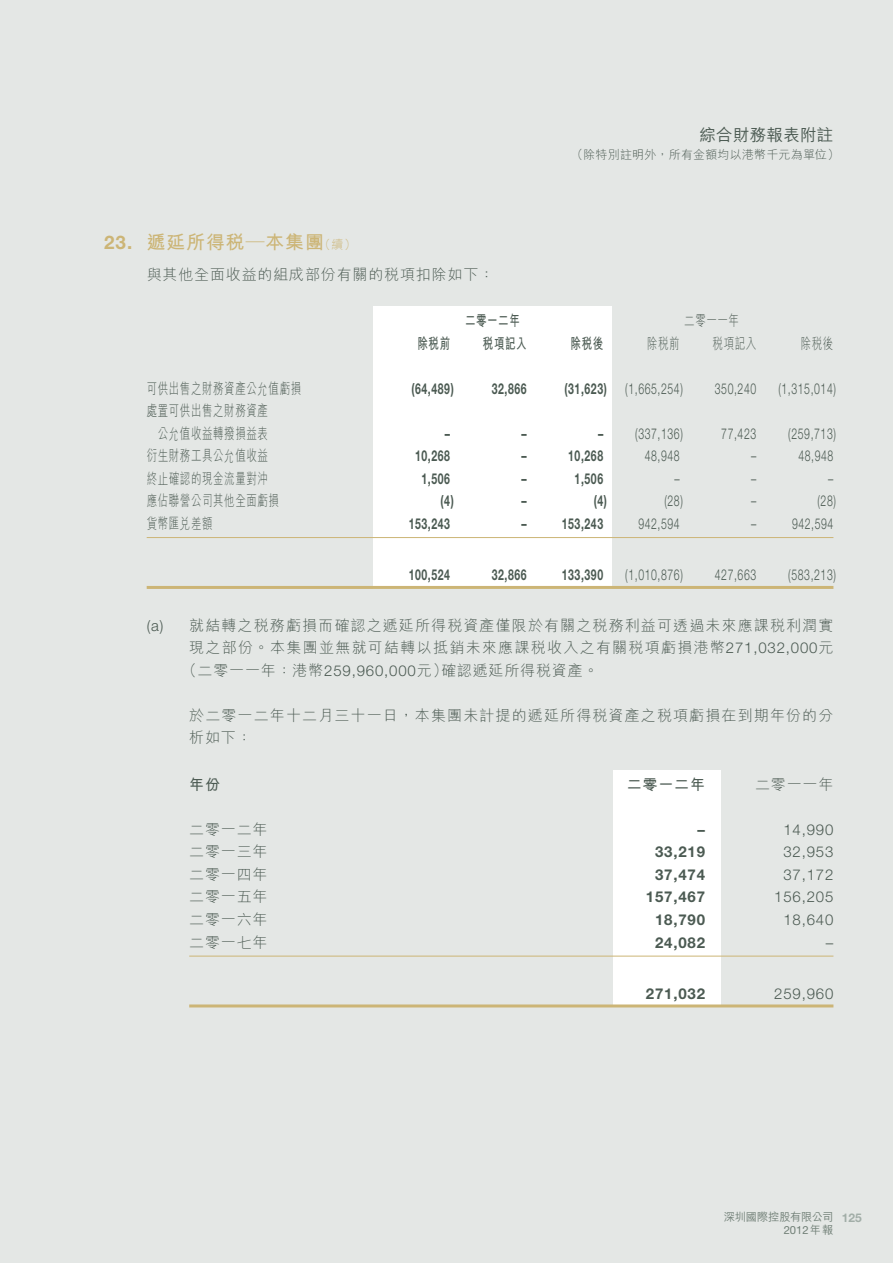
<style>
.page{position:relative;width:893px;height:1263px;background:#e4e7e5}
.page>*{position:absolute;margin:0;border:0;box-sizing:border-box;transform-origin:0 0}
.t1{font:700 18.75px "M Hei HK";letter-spacing:.055em;color:#ccb576}
.t2{font:500 16.5px "M Hei HK";letter-spacing:.015em;color:#4b5a52}
.t3{font:300 15px "Helvetica Neue LT Std";letter-spacing:.055em;color:#4b5a52;scale:.7 1}
.t4{font:300 15px/22.5px "M Hei HK";letter-spacing:.055em;color:#4b5a52;text-align:right;scale:.7 1}
.t5{font:300 15px "M Hei HK";letter-spacing:.055em;color:#4b5a52}
.t6{font:300 15px/22.5px "M Hei HK";letter-spacing:.075em;color:#4b5a52}
.t7{font:700 15px "Helvetica Neue LT Std";letter-spacing:.055em;color:#4b5a52;scale:.7 1}
.t8{font:300 15px "M Hei HK";letter-spacing:.085em;color:#4b5a52}
.t9{font:700 15px "Helvetica Neue LT Std";letter-spacing:.055em;color:#4b5a52}
.t10{font:300 15px "Helvetica Neue LT Std";letter-spacing:.055em;color:#4b5a52}
.t11{font:700 15px "M Hei HK";letter-spacing:.055em;color:#4b5a52;scale:.7 1}
.t12{font:700 15px "M Hei HK";letter-spacing:.055em;color:#4b5a52}
.t13{font:300 12px "M Hei HK";letter-spacing:.015em;color:#4b5a52}
.t14{font:500 11.25px/13px "M Hei HK";letter-spacing:-.015em;color:#718077}
.s1{font-family:"Helvetica Neue LT Std"}
.s2{font-weight:300;font-size:12px}
.s3{font-weight:700}
.s4{font-family:"Helvetica Neue LT Std";font-weight:700;font-size:12px;color:#a2aea8}
.s5{font-family:"Helvetica Neue LT Std";font-weight:400}
</style>
<div class="page">
<div style="left:374px;top:306px;width:238px;height:282px;background:#fff"></div>
<hr style="left:147px;top:537px;width:686px;height:1px;background:#ccb576">
<hr style="left:147px;top:586px;width:686px;height:3px;background:#ccb576">
<div style="left:613px;top:770px;width:108px;height:236px;background:#fff"></div>
<hr style="left:189px;top:956px;width:644px;height:1px;background:#ccb576">
<hr style="left:189px;top:1004px;width:644px;height:3px;background:#ccb576">
<p class="t2" style="left:699px;top:123px;width:135px">綜合財務報表附註</p>
<p class="t13" style="left:571px;top:146px;width:270px">（除特別註明外，所有金額均以港幣千元為單位）</p>
<p class="t1" style="left:104px;top:228px;width:253px"><span class="s1">23.</span> 遞延所得稅─本集團<span class="s2">（續）</span></p>
<p class="t5" style="left:147px;top:264px;width:349px">與其他全面收益的組成部份有關的稅項扣除如下：</p>
<p class="t11" style="left:465px;top:310px;width:80px">二零一二年</p>
<p class="t4" style="left:684px;top:309px;width:80px">二零一一年</p>
<p class="t11" style="left:417px;top:332px;width:48px">除稅前</p>
<p class="t11" style="left:483px;top:332px;width:64px">稅項記入</p>
<p class="t11" style="left:571px;top:332px;width:48px">除稅後</p>
<p class="t4" style="left:647px;top:332px;width:48px">除稅前</p>
<p class="t4" style="left:713px;top:332px;width:64px">稅項記入</p>
<p class="t4" style="left:801px;top:332px;width:48px">除稅後</p>
<p class="t4" style="left:147px;top:377px;width:222px">可供出售之財務資產公允值虧損</p>
<p class="t7" style="left:411px;top:379px;width:62px">(64,489)</p>
<p class="t7" style="left:492px;top:379px;width:52px">32,866</p>
<p class="t3" style="left:564px;top:379px;width:171px"><span class="s3">(31,623)</span> (1,665,254)</p>
<p class="t3" style="left:715px;top:379px;width:61px">350,240</p>
<p class="t3" style="left:778px;top:379px;width:84px">(1,315,014)</p>
<p class="t4" style="left:147px;top:399px;width:175px">處置可供出售之財務資產公允值收益轉撥損益表</p>
<p class="t7" style="left:445px;top:424px;width:9px">–</p>
<p class="t7" style="left:521px;top:424px;width:9px">–</p>
<p class="t3" style="left:598px;top:424px;width:123px"><span class="s3">–</span> (337,136)</p>
<p class="t3" style="left:721px;top:424px;width:52px">77,423</p>
<p class="t3" style="left:788px;top:424px;width:70px">(259,713)</p>
<p class="t4" style="left:147px;top:444px;width:175px">衍生財務工具公允值收益</p>
<p class="t7" style="left:415px;top:447px;width:52px">10,268</p>
<p class="t7" style="left:521px;top:447px;width:9px">–</p>
<p class="t7" style="left:568px;top:447px;width:52px">10,268</p>
<p class="t3" style="left:645px;top:447px;width:52px">48,948</p>
<p class="t3" style="left:751px;top:447px;width:9px">–</p>
<p class="t3" style="left:798px;top:447px;width:52px">48,948</p>
<p class="t4" style="left:147px;top:467px;width:175px">終止確認的現金流量對沖</p>
<p class="t7" style="left:422px;top:469px;width:42px">1,506</p>
<p class="t7" style="left:521px;top:469px;width:9px">–</p>
<p class="t7" style="left:575px;top:469px;width:42px">1,506</p>
<p class="t3" style="left:674px;top:469px;width:9px">–</p>
<p class="t3" style="left:751px;top:469px;width:9px">–</p>
<p class="t3" style="left:828px;top:469px;width:9px">–</p>
<p class="t4" style="left:147px;top:489px;width:191px">應佔聯營公司其他全面虧損</p>
<p class="t7" style="left:441px;top:492px;width:20px">(4)</p>
<p class="t7" style="left:521px;top:492px;width:9px">–</p>
<p class="t7" style="left:594px;top:492px;width:20px">(4)</p>
<p class="t3" style="left:664px;top:492px;width:28px">(28)</p>
<p class="t3" style="left:751px;top:492px;width:9px">–</p>
<p class="t3" style="left:817px;top:492px;width:28px">(28)</p>
<p class="t4" style="left:147px;top:512px;width:96px">貨幣匯兌差額</p>
<p class="t7" style="left:409px;top:514px;width:61px">153,243</p>
<p class="t7" style="left:521px;top:514px;width:118px">– 153,243</p>
<p class="t3" style="left:638px;top:514px;width:61px">942,594</p>
<p class="t3" style="left:751px;top:514px;width:119px">– 942,594</p>
<p class="t7" style="left:409px;top:565px;width:61px">100,524</p>
<p class="t7" style="left:492px;top:565px;width:52px">32,866</p>
<p class="t7" style="left:562px;top:565px;width:61px">133,390</p>
<p class="t3" style="left:625px;top:565px;width:84px">(1,010,876)</p>
<p class="t3" style="left:715px;top:565px;width:61px">427,663</p>
<p class="t3" style="left:788px;top:565px;width:70px">(583,213)</p>
<p class="t6" style="left:147px;top:614px;width:688px"><span class="s1">(a)</span> 就結轉之稅務虧損而確認之遞延所得稅資產僅限於有關之稅務利益可透過未來應課稅利潤實</p>
<p class="t8" style="left:189px;top:637px;width:646px">現之部份。本集團並無就可結轉以抵銷未來應課稅收入之有關稅項虧損港幣<span class="s1">271,032,000</span>元</p>
<p class="t5" style="left:182px;top:660px;width:418px">（二零一一年：港幣<span class="s1">259,960,000</span>元）確認遞延所得稅資產。</p>
<p class="t6" style="left:189px;top:704px;width:646px">於二零一二年十二月三十一日，本集團未計提的遞延所得稅資產之稅項虧損在到期年份的分析如下：</p>
<p class="t12" style="left:189px;top:773px;width:32px">年份</p>
<p class="t12" style="left:627px;top:773px;width:80px">二零一二年</p>
<p class="t5" style="left:755px;top:774px;width:80px">二零一一年</p>
<p class="t5" style="left:189px;top:819px;width:80px">二零一二年</p>
<p class="t9" style="left:697px;top:820px;width:9px">–</p>
<p class="t10" style="left:783px;top:820px;width:52px">14,990</p>
<p class="t5" style="left:189px;top:841px;width:80px">二零一三年</p>
<p class="t9" style="left:655px;top:843px;width:52px">33,219</p>
<p class="t10" style="left:783px;top:843px;width:52px">32,953</p>
<p class="t5" style="left:189px;top:864px;width:80px">二零一四年</p>
<p class="t9" style="left:655px;top:865px;width:52px">37,474</p>
<p class="t10" style="left:783px;top:865px;width:52px">37,172</p>
<p class="t5" style="left:189px;top:886px;width:80px">二零一五年</p>
<p class="t9" style="left:646px;top:888px;width:61px">157,467</p>
<p class="t10" style="left:774px;top:888px;width:61px">156,205</p>
<p class="t5" style="left:189px;top:909px;width:80px">二零一六年</p>
<p class="t9" style="left:655px;top:910px;width:52px">18,790</p>
<p class="t10" style="left:783px;top:910px;width:52px">18,640</p>
<p class="t5" style="left:189px;top:931px;width:80px">二零一七年</p>
<p class="t9" style="left:655px;top:933px;width:52px">24,082</p>
<p class="t10" style="left:826px;top:933px;width:9px">–</p>
<p class="t9" style="left:646px;top:984px;width:61px">271,032</p>
<p class="t10" style="left:774px;top:984px;width:61px">259,960</p>
<p class="t14" style="left:784px;top:1209px;width:80px;text-indent:-60px">深圳國際控股有限公司 <span class="s4">125<br></span><span class="s5">2012</span>年報</p>
</div>
